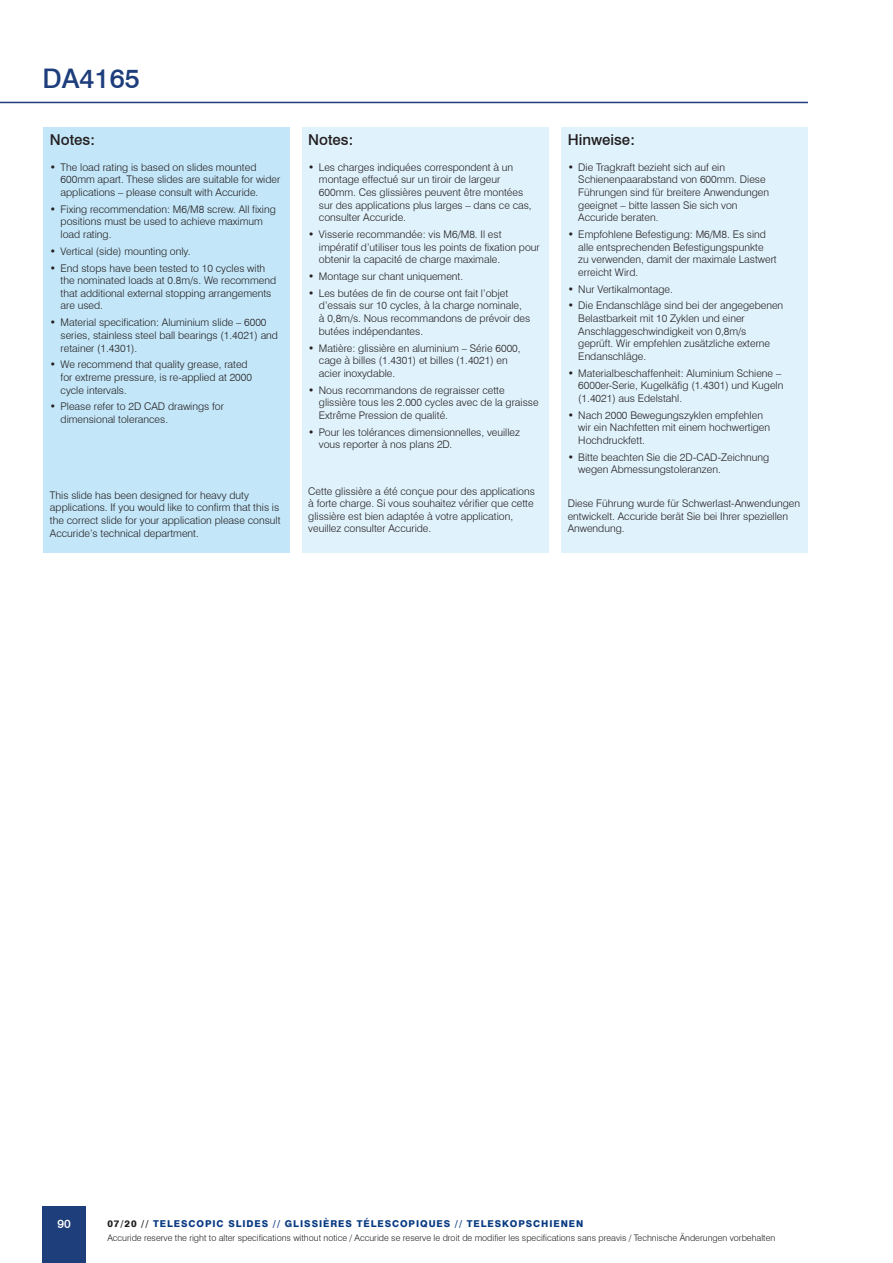
<style>
.page{position:relative;width:893px;height:1263px;background:#fff}
.page>*{position:absolute;margin:0;border:0;box-sizing:border-box;transform-origin:0 0}
.t1{font:500 27px "Swiss 721 BT";color:#1d3d7b}
.t2{font:500 15px "Swiss 721 BT";color:#231f20}
.t3{font:500 12px "Swiss 721 BT";color:#fff}
.t4{font:300 10.5px/12.6px "Swiss 721 BT";color:#231f20}
.t5{font:800 9.45px "Swiss 721 BT";letter-spacing:.1em;color:#083a82}
.t6{font:300 9px "Swiss 721 BT";color:#231f20}
.s1{color:#231f20}
</style>
<div class="page">
<hr style="left:0;top:102px;width:808px;height:1px;background:#1e3d7b">
<div style="left:43px;top:1206px;width:43px;height:57px;background:#1e3d7b"></div>
<div style="left:44px;top:128px;width:246px;height:425px;background:#c3e6f8"></div>
<div style="left:561px;top:128px;width:247px;height:425px;background:#e0f2fb"></div>
<div style="left:302px;top:128px;width:247px;height:425px;background:#e0f2fb"></div>
<h1 class="t1" style="left:43px;top:62px;width:99px">DA4165</h1>
<h2 class="t2" style="left:50px;top:131px;width:46px">Notes:</h2>
<p class="t4" style="left:61px;top:161px;width:221px;text-indent:-11px">• The load rating is based on slides mounted<br>600mm apart. These slides are suitable for wider applications – please consult with Accuride.</p>
<p class="t4" style="left:61px;top:203px;width:217px;text-indent:-11px">• Fixing recommendation: M6/M8 screw. All fixing positions must be used to achieve maximum load rating.</p>
<p class="t4" style="left:50px;top:245px;width:142px">• Vertical (side) mounting only.</p>
<p class="t4" style="left:61px;top:262px;width:217px;text-indent:-11px">• End stops have been tested to 10 cycles with the nominated loads at 0.8m/s. We recommend that additional external stopping arrangements are used.</p>
<p class="t4" style="left:61px;top:316px;width:219px;text-indent:-11px">• Material specification: Aluminium slide – 6000 series, stainless steel ball bearings (1.4021) and retainer (1.4301).</p>
<p class="t4" style="left:61px;top:358px;width:193px;text-indent:-11px">• We recommend that quality grease, rated for extreme pressure, is re-applied at 2000 cycle intervals.</p>
<p class="t4" style="left:61px;top:400px;width:165px;text-indent:-11px">• Please refer to 2D CAD drawings for dimensional tolerances.</p>
<p class="t4" style="left:50px;top:489px;width:232px">This slide has been designed for heavy duty applications. If you would like to confirm that this is the correct slide for your application please consult Accuride’s technical department.</p>
<h2 class="t2" style="left:308px;top:131px;width:46px">Notes:</h2>
<p class="t4" style="left:319px;top:161px;width:214px;text-indent:-11px">• Les charges indiquées correspondent à un montage effectué sur un tiroir de largeur 600mm. Ces glissières peuvent être montées sur des applications plus larges – dans ce cas, consulter Accuride.</p>
<p class="t4" style="left:319px;top:228px;width:222px;text-indent:-11px">• Visserie recommandée: vis M6/M8. Il est impératif d’utiliser tous les points de fixation pour obtenir la capacité de charge maximale.</p>
<p class="t4" style="left:308px;top:270px;width:156px">• Montage sur chant uniquement.</p>
<p class="t4" style="left:319px;top:287px;width:213px;text-indent:-11px">• Les butées de fin de course ont fait l’objet d’essais sur 10 cycles, à la charge nominale,<br>à 0,8m/s. Nous recommandons de prévoir des butées indépendantes.</p>
<p class="t4" style="left:319px;top:341px;width:203px;text-indent:-11px">• Matière: glissière en aluminium – Série 6000, cage à billes (1.4301) et billes (1.4021) en acier inoxydable.</p>
<p class="t4" style="left:319px;top:383px;width:221px;text-indent:-11px">• Nous recommandons de regraisser cette glissière tous les 2.000 cycles avec de la graisse<br>Extrême Pression de qualité.</p>
<p class="t4" style="left:319px;top:425px;width:203px;text-indent:-11px">• Pour les tolérances dimensionnelles, veuillez vous reporter à nos plans 2D.</p>
<p class="t4" style="left:308px;top:484px;width:228px">Cette glissière a été conçue pour des applications à forte charge. Si vous souhaitez vérifier que cette glissière est bien adaptée à votre application, veuillez consulter Accuride.</p>
<h2 class="t2" style="left:568px;top:131px;width:69px">Hinweise:</h2>
<p class="t4" style="left:578px;top:161px;width:192px;text-indent:-11px">• Die Tragkraft bezieht sich auf ein Schienenpaarabstand von 600mm. Diese Führungen sind für breitere Anwendungen geeignet – bitte lassen Sie sich von Accuride beraten.</p>
<p class="t4" style="left:578px;top:228px;width:200px;text-indent:-11px">• Empfohlene Befestigung: M6/M8. Es sind alle entsprechenden Befestigungspunkte<br>zu verwenden, damit der maximale Lastwert erreicht Wird.</p>
<p class="t4" style="left:568px;top:282px;width:107px">• Nur Vertikalmontage.</p>
<p class="t4" style="left:578px;top:299px;width:206px;text-indent:-11px">• Die Endanschläge sind bei der angegebenen Belastbarkeit mit 10 Zyklen und einer Anschlaggeschwindigkeit von 0,8m/s geprüft. Wir empfehlen zusätzliche externe Endanschläge.</p>
<p class="t4" style="left:578px;top:367px;width:207px;text-indent:-11px">• Materialbeschaffenheit: Aluminium Schiene –<br>6000er-Serie, Kugelkäfig (1.4301) und Kugeln (1.4021) aus Edelstahl.</p>
<p class="t4" style="left:578px;top:409px;width:193px;text-indent:-11px">• Nach 2000 Bewegungszyklen empfehlen wir ein Nachfetten mit einem hochwertigen<br>Hochdruckfett.</p>
<p class="t4" style="left:578px;top:451px;width:192px;text-indent:-11px">• Bitte beachten Sie die 2D-CAD-Zeichnung wegen Abmessungstoleranzen.</p>
<p class="t4" style="left:568px;top:497px;width:234px">Diese Führung wurde für Schwerlast-Anwendungen entwickelt. Accuride berät Sie bei Ihrer speziellen<br>Anwendung.</p>
<p class="t3" style="left:58px;top:1217px;width:15px">90</p>
<p class="t5" style="left:107px;top:1218px;width:478px"><span class="s1">07/20 //</span> TELESCOPIC SLIDES // GLISSIÈRES TÉLESCOPIQUES // TELESKOPSCHIENEN</p>
<p class="t6" style="left:107px;top:1232px;width:669px">Accuride reserve the right to alter specifications without notice / Accuride se reserve le droit de modifier les specifications sans preavis / Technische Änderungen vorbehalten</p>
</div>
